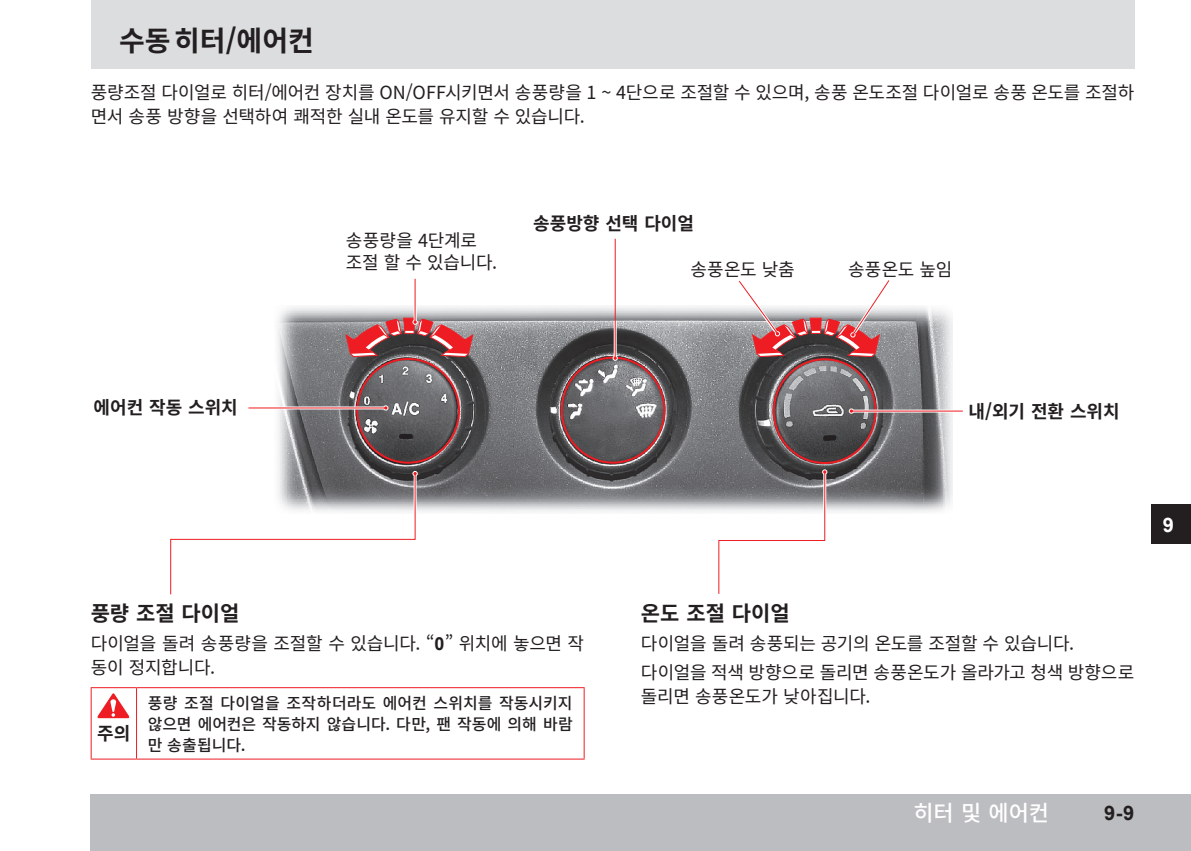
<style>
.page{position:relative;width:1191px;height:851px;background:#fff}
.page>*{position:absolute;margin:0;border:0;box-sizing:border-box;transform-origin:0 0}
.제목2{font:700 28px "Noto Sans CJ Kkr";color:#231f20}
.t1{font:500 22px "Noto Sans CJ Kkr";color:#fff}
.제목4{font:700 21px "Noto Sans CJ Kkr";color:#231f20}
.t2{font:700 20px "Arial";color:#231f20}
.t3{font:700 20px "Arial";color:#fff}
.본문{font:18px/23.4px "Noto Sans CJ Kkr";letter-spacing:-.01em;color:#231f20}
.제목5{font:700 18px "Noto Sans CJ Kkr";color:#231f20}
.주의{font:700 18px "Noto Sans CJ Kkr";color:#231f20}
.주의내용{font:500 16px/20.8px "Noto Sans CJ Kkr";color:#231f20;text-align:justify}
.s1{font-family:"Arial";font-weight:700}
</style>
<div class="page">
<div style="left:91px;top:794px;width:1100px;height:56px;background:#bcbdc0"></div>
<div style="left:91px;top:0;width:1043px;height:68px;background:#dcdddf"></div>
<div style="left:1151px;top:504px;width:40px;height:40px;background:#231f20"></div>
<img style="left:277px;top:305px;width:675px;height:207px">
<hr style="left:414px;top:284px;width:3px;height:37px;background:#fff">
<hr style="left:91px;top:688px;width:1px;height:70px;background:#ee1d23">
<hr style="left:91px;top:687px;width:45px;height:1px;background:#ee1d23">
<hr style="left:91px;top:758px;width:45px;height:1px;background:#ee1d23">
<hr style="left:136px;top:687px;width:448px;height:1px;background:#ee1d23">
<hr style="left:136px;top:688px;width:1px;height:70px;background:#ee1d23">
<hr style="left:583px;top:688px;width:1px;height:70px;background:#ee1d23">
<hr style="left:136px;top:758px;width:448px;height:1px;background:#ee1d23">
<svg style="left:97px;top:693px;width:32px;height:25px"></svg>
<svg style="left:170px;top:471px;width:248px;height:124px"></svg>
<hr style="left:414px;top:279px;width:1px;height:43px;background:#ee1d23">
<hr style="left:613px;top:321px;width:3px;height:36px;background:#fff">
<svg style="left:561px;top:355px;width:104px;height:108px;background:#75696c"></svg>
<hr style="left:614px;top:239px;width:1px;height:119px;background:#ee1d23">
<hr style="left:254px;top:406px;width:131px;height:3px;background:#fff">
<svg style="left:345px;top:317px;width:128px;height:146px;background:#7a5f62"></svg>
<hr style="left:248px;top:407px;width:137px;height:1px;background:#ee1d23">
<hr style="left:852px;top:409px;width:115px;height:3px;background:#fff">
<svg style="left:718px;top:280px;width:174px;height:314px"></svg>
<hr style="left:851px;top:410px;width:111px;height:1px;background:#ee1d23">
<p class="제목2" style="left:119px;top:25px;width:196px">수동 히터/에어컨</p>
<p class="본문" style="left:91px;top:81px;width:1045px">풍량조절 다이얼로 히터/에어컨 장치를 ON/OFF시키면서 송풍량을 1 ~ 4단으로 조절할 수 있으며, 송풍 온도조절 다이얼로 송풍 온도를 조절하 면서 송풍 방향을 선택하여 쾌적한 실내 온도를 유지할 수 있습니다.</p>
<p class="제목5" style="left:533px;top:214px;width:162px">송풍방향 선택 다이얼</p>
<p class="본문" style="left:346px;top:229px;width:133px">송풍량을 4단계로</p>
<p class="본문" style="left:346px;top:251px;width:153px">조절 할 수 있습니다.</p>
<p class="본문" style="left:690px;top:258px;width:106px">송풍온도 낮춤</p>
<p class="본문" style="left:848px;top:258px;width:106px">송풍온도 높임</p>
<p class="제목5" style="left:94px;top:397px;width:146px">에어컨 작동 스위치</p>
<p class="제목5" style="left:968px;top:401px;width:153px">내/외기 전환 스위치</p>
<p class="제목4" style="left:91px;top:601px;width:150px">풍량 조절 다이얼</p>
<p class="본문" style="left:91px;top:632px;width:495px">다이얼을 돌려 송풍량을 조절할 수 있습니다. “<span class="s1">0</span>” 위치에 놓으면 작 동이 정지합니다.</p>
<p class="주의" style="left:97px;top:723px;width:35px">주의</p>
<p class="주의내용" style="left:148px;top:693px;width:426px">풍량 조절 다이얼을 조작하더라도 에어컨 스위치를 작동시키지 않으면 에어컨은 작동하지 않습니다. 다만, 팬 작동에 의해 바람 만 송출됩니다.</p>
<p class="제목4" style="left:641px;top:601px;width:150px">온도 조절 다이얼</p>
<p class="본문" style="left:641px;top:632px;width:435px">다이얼을 돌려 송풍되는 공기의 온도를 조절할 수 있습니다.</p>
<p class="본문" style="left:641px;top:661px;width:495px">다이얼을 적색 방향으로 돌리면 송풍온도가 올라가고 청색 방향으로 돌리면 송풍온도가 낮아집니다.</p>
<p class="t3" style="left:1162px;top:511px;width:13px">9</p>
<p class="t1" style="left:913px;top:800px;width:137px">히터 및 에어컨</p>
<p class="t2" style="left:1104px;top:799px;width:32px">9-9</p>
</div>
